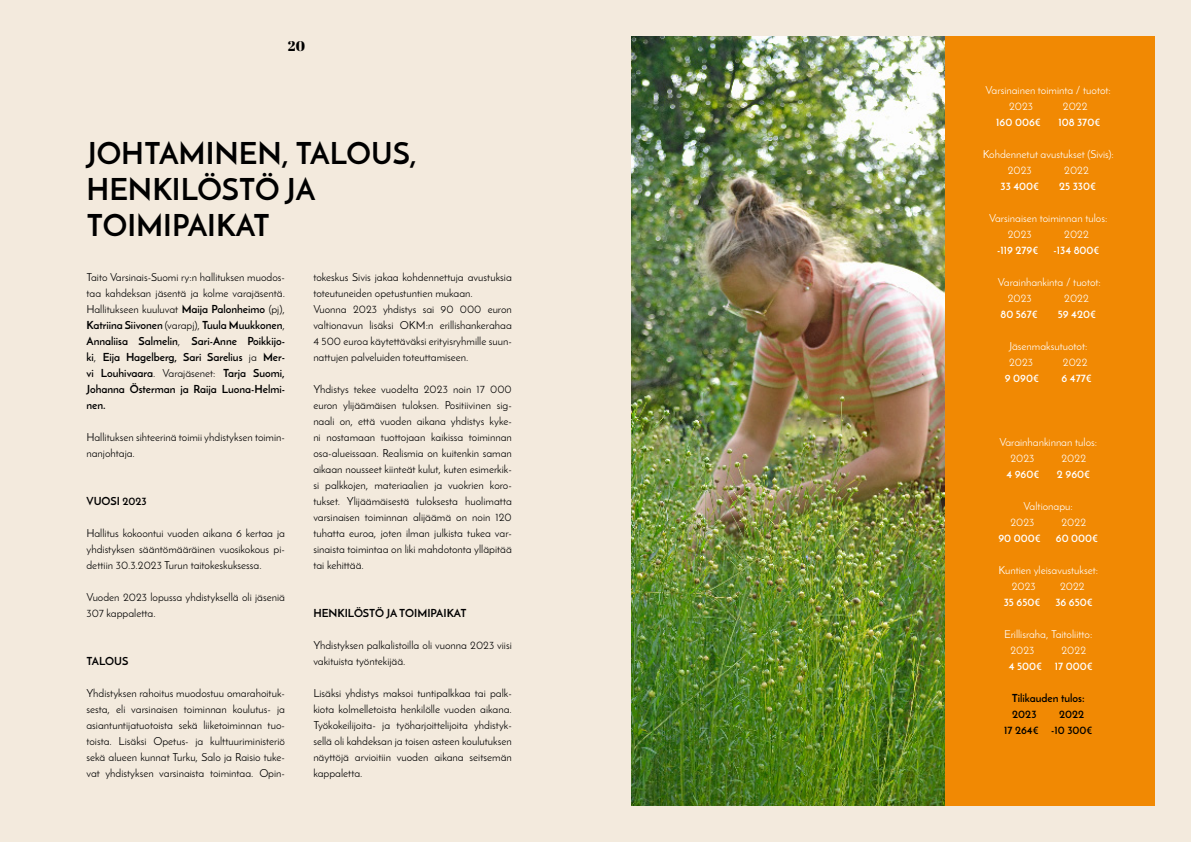
<style>
.page{position:relative;width:1191px;height:842px;background:#f3eadd}
.page>*{position:absolute;margin:0;border:0;box-sizing:border-box;transform-origin:0 0}
.Otsikko{font:700 30px/36px "Josefin Sans";color:#000}
.t1{font:14px "Abril Fatface";color:#000}
.Leipäteksti{font:11px/16px "Josefin Sans";color:#000;text-align:justify}
.Leipäteksti-2{font:700 11px/16px "Josefin Sans";color:#000;text-align:justify}
.Leipäteksti-3{font:11px "Josefin Sans";color:#fff}
.Leipäteksti-4{font:700 11px "Josefin Sans";color:#fff}
.s1{font-weight:400}
</style>
<div class="page">
<img style="left:632px;top:36px;width:313px;height:769px">
<div style="left:945px;top:36px;width:210px;height:770px;background:#f18903"></div>
<p class="t1" style="left:288px;top:36px;width:19px">20</p>
<p class="Otsikko" style="left:86px;top:135px;width:332px">JOHTAMINEN, TALOUS,<br>HENKILÖSTÖ JA<br>TOIMIPAIKAT</p>
<p class="Leipäteksti-2" style="left:86px;top:269px;width:200px"><span class="s1">Taito Varsinais-Suomi ry:n hallituksen muodos&shy;taa kahdeksan jäsentä ja kolme varajäsentä.<br>Hallitukseen kuuluvat</span> Maija Palonheimo <span class="s1">(pj), </span>Katriina Siivonen <span class="s1">(varapj),</span> Tuula Muukkonen<span class="s1">, </span>Annaliisa Salmelin<span class="s1">,</span> Sari-Anne Poikkijo&shy;ki<span class="s1">,</span> Eija Hagelberg, Sari Sarelius <span class="s1">ja</span> Mer&shy;vi Louhivaara<span class="s1">. Varajäsenet:</span> Tarja Suomi, Johanna Österman ja Raija Luona-Helmi&shy;nen.</p>
<p class="Leipäteksti" style="left:86px;top:429px;width:200px">Hallituksen sihteerinä toimii yhdistyksen toimin&shy;nanjohtaja.</p>
<p class="Leipäteksti-2" style="left:86px;top:493px;width:62px">VUOSI 2023</p>
<p class="Leipäteksti" style="left:86px;top:525px;width:200px">Hallitus kokoontui vuoden aikana 6 kertaa ja yhdistyksen sääntömääräinen vuosikokous pi&shy;dettiin 30.3.2023 Turun taitokeskuksessa.</p>
<p class="Leipäteksti" style="left:86px;top:589px;width:200px">Vuoden 2023 lopussa yhdistyksellä oli jäseniä<br>307 kappaletta.</p>
<p class="Leipäteksti-2" style="left:86px;top:653px;width:43px">TALOUS</p>
<p class="Leipäteksti" style="left:86px;top:685px;width:200px">Yhdistyksen rahoitus muodostuu omarahoituk&shy;sesta, eli varsinaisen toiminnan koulutus- ja asiantuntijatuotoista sekä liiketoiminnan tuo&shy;toista. Lisäksi Opetus- ja kulttuuriministeriö sekä alueen kunnat Turku, Salo ja Raisio tuke&shy;vat yhdistyksen varsinaista toimintaa. Opin-</p>
<p class="Leipäteksti" style="left:313px;top:269px;width:200px">tokeskus Sivis jakaa kohdennettuja avustuksia toteutuneiden opetustuntien mukaan.</p>
<p class="Leipäteksti" style="left:313px;top:301px;width:200px">Vuonna 2023 yhdistys sai 90 000 euron valtionavun lisäksi OKM:n erillishankerahaa 4 500 euroa käytettäväksi erityisryhmille suun&shy;nattujen palveluiden toteuttamiseen.</p>
<p class="Leipäteksti" style="left:313px;top:381px;width:200px">Yhdistys tekee vuodelta 2023 noin 17 000 euron ylijäämäisen tuloksen. Positiivinen sig&shy;naali on, että vuoden aikana yhdistys kyke&shy;ni nostamaan tuottojaan kaikissa toiminnan osa-alueissaan. Realismia on kuitenkin saman aikaan nousseet kiinteät kulut, kuten esimerkik&shy;si palkkojen, materiaalien ja vuokrien koro&shy;tukset. Ylijäämäisestä tuloksesta huolimatta varsinaisen toiminnan alijäämä on noin 120 tuhatta euroa, joten ilman julkista tukea var&shy;sinaista toimintaa on liki mahdotonta ylläpitää tai kehittää.</p>
<p class="Leipäteksti-2" style="left:313px;top:605px;width:155px">HENKILÖSTÖ JA TOIMIPAIKAT</p>
<p class="Leipäteksti" style="left:313px;top:637px;width:200px">Yhdistyksen palkalistoilla oli vuonna 2023 viisi vakituista työntekijää.</p>
<p class="Leipäteksti" style="left:313px;top:685px;width:200px">Lisäksi yhdistys maksoi tuntipalkkaa tai palk&shy;kiota kolmelletoista henkilölle vuoden aikana.<br>Työkokeilijoita- ja työharjoittelijoita yhdistyk&shy;sellä oli kahdeksan ja toisen asteen koulutuksen näyttöjä arvioitiin vuoden aikana seitsemän kappaletta.</p>
<p class="Leipäteksti-3" style="left:985px;top:83px;width:127px">Varsinainen toiminta / tuotot:</p>
<p class="Leipäteksti-3" style="left:1009px;top:99px;width:26px">2023</p>
<p class="Leipäteksti-3" style="left:1062px;top:99px;width:26px">2022</p>
<p class="Leipäteksti-4" style="left:996px;top:115px;width:46px">160 006€</p>
<p class="Leipäteksti-4" style="left:1058px;top:115px;width:43px">108 370€</p>
<p class="Leipäteksti-3" style="left:982px;top:147px;width:133px">Kohdennetut avustukset (Sivis):</p>
<p class="Leipäteksti-3" style="left:1007px;top:163px;width:26px">2023</p>
<p class="Leipäteksti-3" style="left:1064px;top:163px;width:26px">2022</p>
<p class="Leipäteksti-4" style="left:1000px;top:179px;width:40px">33 400€</p>
<p class="Leipäteksti-4" style="left:1059px;top:179px;width:38px">25 330€</p>
<p class="Leipäteksti-3" style="left:989px;top:211px;width:120px">Varsinaisen toiminnan tulos:</p>
<p class="Leipäteksti-3" style="left:1007px;top:227px;width:26px">2023</p>
<p class="Leipäteksti-3" style="left:1064px;top:227px;width:26px">2022</p>
<p class="Leipäteksti-4" style="left:997px;top:243px;width:43px">-119 279€</p>
<p class="Leipäteksti-4" style="left:1053px;top:243px;width:47px">-134 800€</p>
<p class="Leipäteksti-3" style="left:998px;top:275px;width:104px">Varainhankinta / tuotot:</p>
<p class="Leipäteksti-3" style="left:1007px;top:291px;width:26px">2023</p>
<p class="Leipäteksti-3" style="left:1064px;top:291px;width:26px">2022</p>
<p class="Leipäteksti-4" style="left:1000px;top:307px;width:39px">80 567€</p>
<p class="Leipäteksti-4" style="left:1057px;top:307px;width:40px">59 420€</p>
<p class="Leipäteksti-3" style="left:1009px;top:339px;width:80px">Jäsenmaksutuotot:</p>
<p class="Leipäteksti-3" style="left:1009px;top:355px;width:26px">2023</p>
<p class="Leipäteksti-3" style="left:1062px;top:355px;width:26px">2022</p>
<p class="Leipäteksti-4" style="left:1004px;top:371px;width:36px">9 090€</p>
<p class="Leipäteksti-4" style="left:1061px;top:371px;width:32px">6 477€</p>
<p class="Leipäteksti-3" style="left:999px;top:435px;width:99px">Varainhankinnan tulos:</p>
<p class="Leipäteksti-3" style="left:1010px;top:451px;width:26px">2023</p>
<p class="Leipäteksti-3" style="left:1061px;top:451px;width:26px">2022</p>
<p class="Leipäteksti-4" style="left:1006px;top:467px;width:34px">4 960€</p>
<p class="Leipäteksti-4" style="left:1057px;top:467px;width:35px">2 960€</p>
<p class="Leipäteksti-3" style="left:1023px;top:499px;width:51px">Valtionapu:</p>
<p class="Leipäteksti-3" style="left:1010px;top:515px;width:26px">2023</p>
<p class="Leipäteksti-3" style="left:1061px;top:515px;width:26px">2022</p>
<p class="Leipäteksti-4" style="left:998px;top:531px;width:44px">90 000€</p>
<p class="Leipäteksti-4" style="left:1055px;top:531px;width:44px">60 000€</p>
<p class="Leipäteksti-3" style="left:998px;top:563px;width:101px">Kuntien yleisavustukset:</p>
<p class="Leipäteksti-3" style="left:1011px;top:579px;width:26px">2023</p>
<p class="Leipäteksti-3" style="left:1060px;top:579px;width:26px">2022</p>
<p class="Leipäteksti-4" style="left:1003px;top:595px;width:38px">35 650€</p>
<p class="Leipäteksti-4" style="left:1055px;top:595px;width:39px">36 650€</p>
<p class="Leipäteksti-3" style="left:1004px;top:627px;width:90px">Erillisraha, Taitoliitto:</p>
<p class="Leipäteksti-3" style="left:1010px;top:643px;width:26px">2023</p>
<p class="Leipäteksti-3" style="left:1061px;top:643px;width:26px">2022</p>
<p class="Leipäteksti-4" style="left:1009px;top:659px;width:85px">4 500€ 17 000€</p>
<p class="Leipäteksti-2" style="left:1011px;top:690px;width:74px">Tilikauden tulos:</p>
<p class="Leipäteksti-2" style="left:1012px;top:706px;width:26px">2023</p>
<p class="Leipäteksti-2" style="left:1059px;top:706px;width:27px">2022</p>
<p class="Leipäteksti-2" style="left:1004px;top:722px;width:90px">17 264€ -10 300€</p>
</div>
